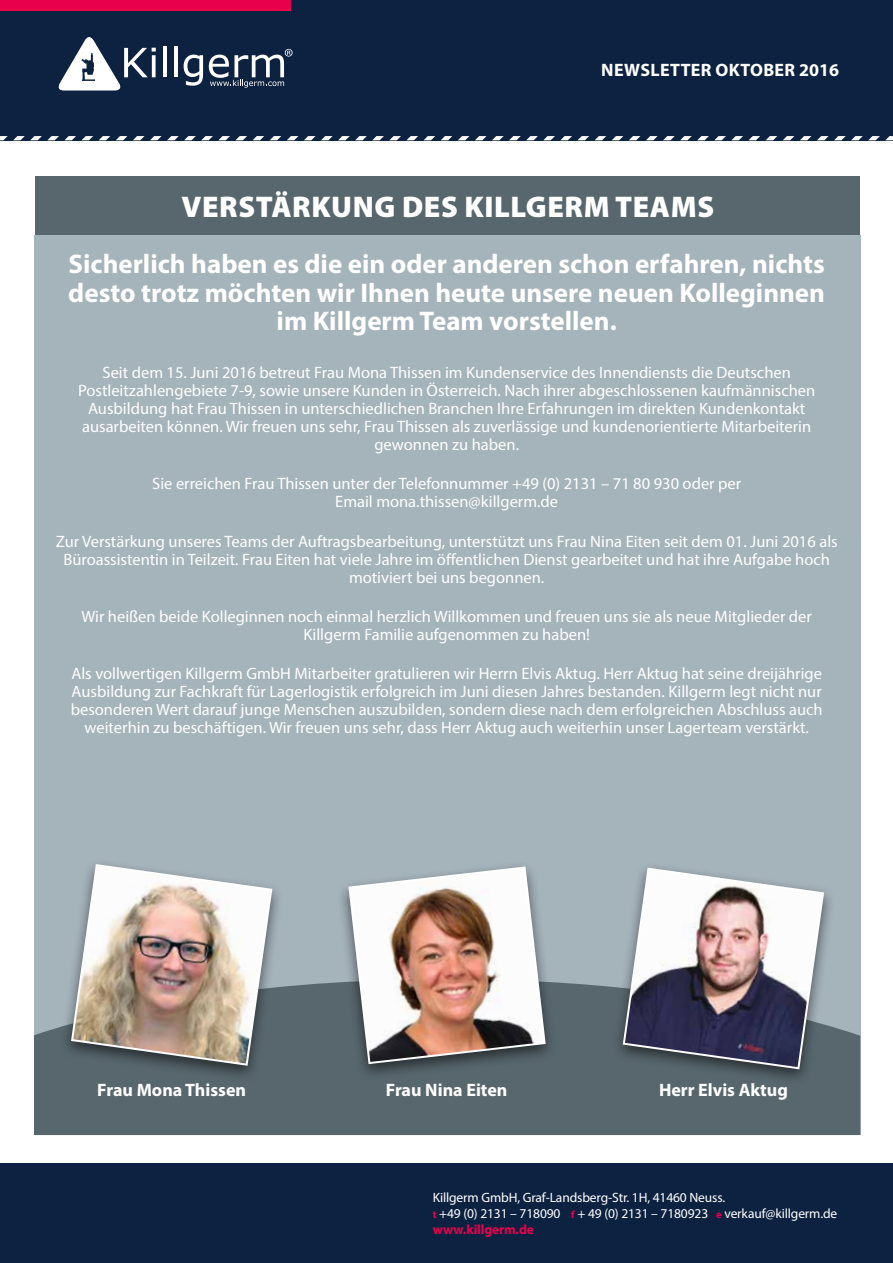
<style>
.page{position:relative;width:893px;height:1263px;background:#fff}
.page>*{position:absolute;margin:0;border:0;box-sizing:border-box;transform-origin:0 0}
.t1{font:900 30px "Myriad Pro";letter-spacing:.02em;color:#fff}
.t2{font:700 27px/28.5px "Myriad Pro";color:#fff;text-align:center}
.t3{font:700 18px "Myriad Pro";color:#fff}
.t4{font:700 18px "Myriad Pro";letter-spacing:.02em;color:#fff}
.t5{font:16.5px/18px "Myriad Pro";color:#fff;text-align:center}
.t6{font:13.5px/16.2px "Myriad Pro";letter-spacing:-.01em;color:#fff}
.s1{font-weight:700;font-size:10.5px;color:#e9004c}
.s2{font-weight:700;color:#e9004c}
</style>
<div class="page">
<div style="left:0;top:1163px;width:893px;height:100px;background:#0d2240"></div>
<div style="left:0;top:0;width:893px;height:140px;background:#0d2240"></div>
<div style="left:0;top:0;width:291px;height:11px;background:#e9004c"></div>
<svg style="left:0;top:136px;width:93px;height:4px"></svg>
<svg style="left:99px;top:136px;width:11px;height:4px"></svg>
<svg style="left:116px;top:136px;width:11px;height:4px"></svg>
<svg style="left:133px;top:136px;width:11px;height:4px"></svg>
<svg style="left:150px;top:136px;width:97px;height:4px"></svg>
<svg style="left:253px;top:136px;width:11px;height:4px"></svg>
<svg style="left:270px;top:136px;width:11px;height:4px"></svg>
<svg style="left:287px;top:136px;width:11px;height:4px"></svg>
<svg style="left:304px;top:136px;width:11px;height:4px"></svg>
<svg style="left:321px;top:136px;width:97px;height:4px"></svg>
<svg style="left:424px;top:136px;width:11px;height:4px"></svg>
<svg style="left:441px;top:136px;width:11px;height:4px"></svg>
<svg style="left:458px;top:136px;width:11px;height:4px"></svg>
<svg style="left:475px;top:136px;width:11px;height:4px"></svg>
<svg style="left:492px;top:136px;width:97px;height:4px"></svg>
<svg style="left:595px;top:136px;width:11px;height:4px"></svg>
<svg style="left:612px;top:136px;width:11px;height:4px"></svg>
<svg style="left:629px;top:136px;width:11px;height:4px"></svg>
<svg style="left:646px;top:136px;width:114px;height:4px"></svg>
<svg style="left:766px;top:136px;width:11px;height:4px"></svg>
<svg style="left:783px;top:136px;width:11px;height:4px"></svg>
<svg style="left:800px;top:136px;width:11px;height:4px"></svg>
<svg style="left:817px;top:136px;width:76px;height:4px"></svg>
<hr style="left:163px;top:47px;width:4px;height:30px;background:#fff">
<hr style="left:174px;top:47px;width:4px;height:30px;background:#fff">
<svg style="left:184px;top:55px;width:19px;height:31px"></svg>
<svg style="left:59px;top:37px;width:97px;height:54px"></svg>
<svg style="left:209px;top:49px;width:84px;height:39px"></svg>
<div style="left:34px;top:235px;width:826px;height:900px;background:#a5b3bb"></div>
<div style="left:34px;top:982px;width:826px;height:153px;background:#58676e"></div>
<div style="left:35px;top:176px;width:825px;height:59px;background:#58666d"></div>
<div style="left:60px;top:858px;width:224px;height:225px;background:#000;opacity:.55"></div>
<img style="left:70px;top:863px;width:203px;height:204px">
<div style="left:337px;top:861px;width:220px;height:220px;background:#000;opacity:.55"></div>
<img style="left:347px;top:865px;width:200px;height:200px">
<div style="left:611px;top:862px;width:224px;height:224px;background:#000;opacity:.55"></div>
<svg style="left:622px;top:866px;width:203px;height:204px;background:#94919b"></svg>
<p class="t4" style="left:601px;top:59px;width:239px">NEWSLETTER OKTOBER 2016</p>
<h1 class="t1" style="left:181px;top:187px;width:534px">VERSTÄRKUNG DES KILLGERM TEAMS</h1>
<h2 class="t2" style="left:68px;top:249px;width:758px">Sicherlich haben es die ein oder anderen schon erfahren, nichts desto trotz möchten wir Ihnen heute unsere neuen Kolleginnen im Killgerm Team vorstellen.</h2>
<p class="t5" style="left:78px;top:363px;width:739px">Seit dem 15. Juni 2016 betreut Frau Mona Thissen im Kundenservice des Innendiensts die Deutschen Postleitzahlengebiete 7-9, sowie unsere Kunden in Österreich. Nach ihrer abgeschlossenen kaufmännischen Ausbildung hat Frau Thissen in unterschiedlichen Branchen Ihre Erfahrungen im direkten Kundenkontakt ausarbeiten können. Wir freuen uns sehr, Frau Thissen als zuverlässige und kundenorientierte Mitarbeiterin gewonnen zu haben.</p>
<p class="t5" style="left:152px;top:474px;width:590px">Sie erreichen Frau Thissen unter der Telefonnummer +49 (0) 2131 – 71 80 930 oder per<br>Email mona.thissen@killgerm.de</p>
<p class="t5" style="left:56px;top:532px;width:783px">Zur Verstärkung unseres Teams der Auftragsbearbeitung, unterstützt uns Frau Nina Eiten seit dem 01. Juni 2016 als<br>Büroassistentin in Teilzeit. Frau Eiten hat viele Jahre im öffentlichen Dienst gearbeitet und hat ihre Aufgabe hoch motiviert bei uns begonnen.</p>
<p class="t5" style="left:81px;top:607px;width:732px">Wir heißen beide Kolleginnen noch einmal herzlich Willkommen und freuen uns sie als neue Mitglieder der<br>Killgerm Familie aufgenommen zu haben!</p>
<p class="t5" style="left:71px;top:664px;width:753px">Als vollwertigen Killgerm GmbH Mitarbeiter gratulieren wir Herrn Elvis Aktug. Herr Aktug hat seine dreijährige Ausbildung zur Fachkraft für Lagerlogistik erfolgreich im Juni diesen Jahres bestanden. Killgerm legt nicht nur besonderen Wert darauf junge Menschen auszubilden, sondern diese nach dem erfolgreichen Abschluss auch weiterhin zu beschäftigen. Wir freuen uns sehr, dass Herr Aktug auch weiterhin unser Lagerteam verstärkt.</p>
<p class="t3" style="left:97px;top:1078px;width:150px">Frau Mona Thissen</p>
<p class="t3" style="left:386px;top:1078px;width:123px">Frau Nina Eiten</p>
<p class="t3" style="left:659px;top:1078px;width:130px">Herr Elvis Aktug</p>
<p class="t6" style="left:433px;top:1189px;width:406px">Killgerm GmbH, Graf-Landsberg-Str. 1H, 41460 Neuss.<br><span class="s1">t</span> +49 (0) 2131 – 718090 <span class="s1">f</span> + 49 (0) 2131 – 7180923 <span class="s1">e</span> verkauf@killgerm.de <span class="s2">www.killgerm.de</span></p>
</div>
